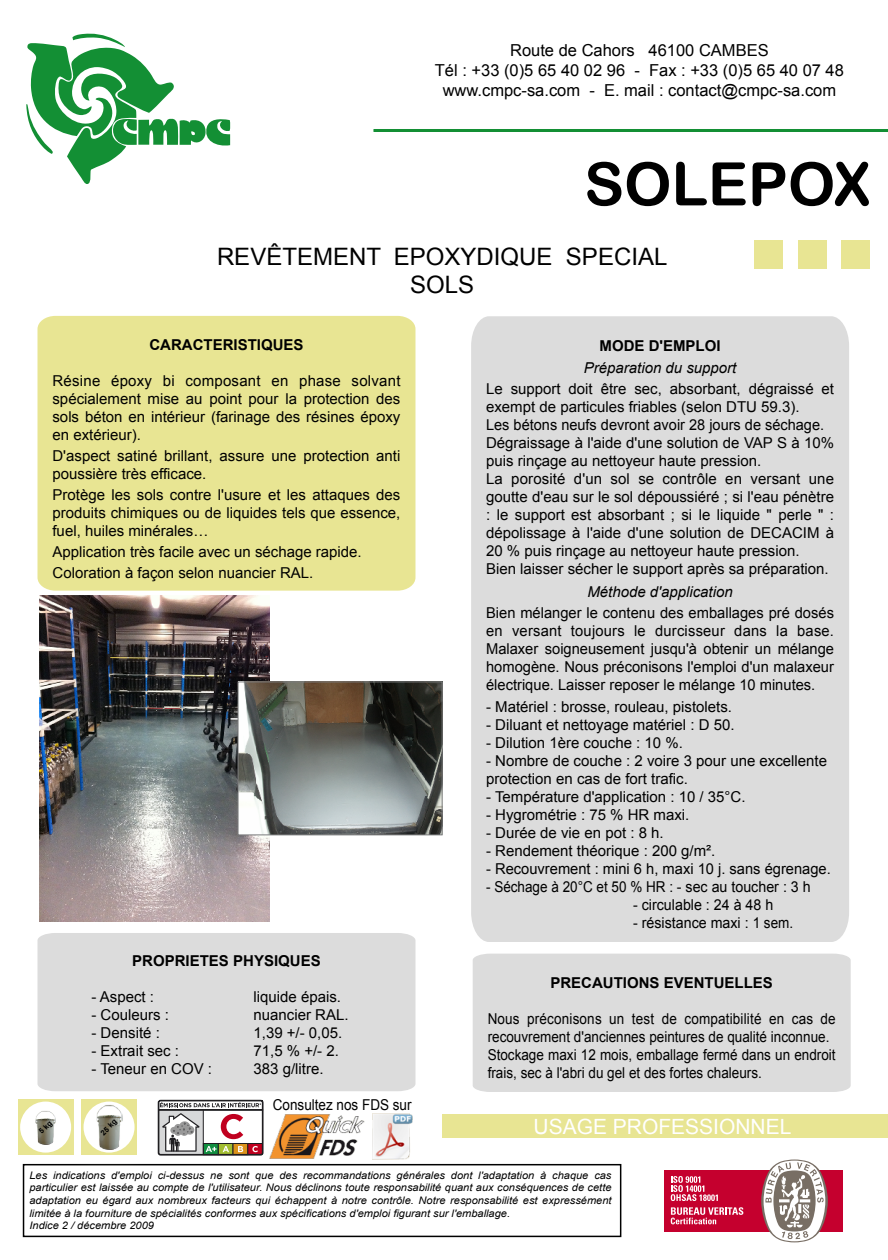
<style>
.page{position:relative;width:888px;height:1260px;background:#fff}
.page>*{position:absolute;margin:0;border:0;box-sizing:border-box;transform-origin:0 0}
.t1{font:60px "Arial Rounded MT Bold";color:#000}
.t2{font:24px/28.5px "Arial";color:#000;text-align:center}
.t3{font:21px "Arial";color:#fff}
.t4{font:16.5px/19.8px "Arial";color:#000;text-align:center}
.t5{font:15px/18px "Arial";color:#000}
.t6{font:15px/18px "Arial";color:#000;scale:.9 1}
.t7{font:700 15px "Arial";color:#000}
.t8{font:italic 15px "Arial";color:#000}
.t9{font:15px "Arial";color:#000;scale:.95 1}
.t10{font:italic 10.5px/12.8px "Arial";color:#000;scale:1.06 1}
.t11{font:700 7.5px "Arial";color:#000}
</style>
<div class="page">
<div style="left:37px;top:316px;width:378px;height:275px;background:#e8e593"></div>
<hr style="left:374px;top:129px;width:514px;height:3px;background:#138f34">
<div style="left:471px;top:316px;width:378px;height:626px;background:#dcdcdc"></div>
<div style="left:473px;top:954px;width:378px;height:138px;background:#dcdcdc"></div>
<div style="left:442px;top:1114px;width:446px;height:24px;background:#e8e593"></div>
<div style="left:23px;top:1164px;width:598px;height:73px;border:2px solid #000"></div>
<div style="left:842px;top:240px;width:28px;height:29px;background:#e8e593"></div>
<div style="left:798px;top:240px;width:28px;height:29px;background:#e8e593"></div>
<div style="left:754px;top:240px;width:29px;height:29px;background:#e8e593"></div>
<div style="left:38px;top:933px;width:378px;height:158px;background:#dcdcdc"></div>
<div style="left:18px;top:1099px;width:55px;height:56px;background:#e8e593"></div>
<div style="left:20px;top:1102px;width:51px;height:51px;background:#fff;border-radius:50%"></div>
<img style="left:35px;top:1111px;width:21px;height:33px">
<svg style="left:26px;top:33px;width:204px;height:151px"></svg>
<img style="left:58px;top:1077px;width:102px;height:90px">
<svg style="left:81px;top:1099px;width:56px;height:56px"></svg>
<div style="left:84px;top:1102px;width:51px;height:51px;background:#fff;border-radius:50%"></div>
<img style="left:93px;top:1104px;width:32px;height:46px">
<img style="left:269px;top:1115px;width:96px;height:44px">
<img style="left:373px;top:1114px;width:40px;height:45px">
<svg style="left:158px;top:1100px;width:105px;height:55px"></svg>
<img style="left:39px;top:595px;width:231px;height:327px">
<img style="left:240px;top:684px;width:201px;height:149px">
<div style="left:238px;top:682px;width:205px;height:153px;border:1px solid #7b7c7d"></div>
<div style="left:664px;top:1170px;width:179px;height:62px;background:#c5002e"></div>
<svg style="left:671px;top:1176px;width:47px;height:25px"></svg>
<svg style="left:671px;top:1207px;width:72px;height:17px"></svg>
<svg style="left:761px;top:1160px;width:67px;height:82px"></svg>
<svg style="left:38px;top:1121px;width:15px;height:13px"></svg>
<p class="t4" style="left:435px;top:41px;width:411px">Route de Cahors 46100 CAMBES<br>Tél : +33 (0)5 65 40 02 96 - Fax : +33 (0)5 65 40 07 48 www.cmpc-sa.com - E. mail : contact@cmpc-sa.com</p>
<h1 class="t1" style="left:584px;top:149px;width:288px">SOLEPOX</h1>
<h2 class="t2" style="left:217px;top:242px;width:452px">REVÊTEMENT EPOXYDIQUE SPECIAL<br>SOLS</h2>
<p class="t7" style="left:149px;top:335px;width:156px">CARACTERISTIQUES</p>
<p class="t5" style="left:52px;top:372px;width:350px;text-align:justify">Résine époxy bi composant en phase solvant spécialement mise au point pour la protection des sols béton en intérieur (farinage des résines époxy en extérieur).</p>
<p class="t5" style="left:52px;top:447px;width:349px">D'aspect satiné brillant, assure une protection anti poussière très efficace.</p>
<p class="t5" style="left:52px;top:486px;width:349px;text-align:justify">Protège les sols contre l'usure et les attaques des produits chimiques ou de liquides tels que essence, fuel, huiles minérales…</p>
<p class="t5" style="left:52px;top:542px;width:311px;line-height:21px">Application très facile avec un séchage rapide.<br>Coloration à façon selon nuancier RAL.</p>
<p class="t7" style="left:132px;top:951px;width:190px">PROPRIETES PHYSIQUES</p>
<p class="t5" style="left:91px;top:988px;width:64px">- Aspect :</p>
<p class="t5" style="left:253px;top:988px;width:89px">liquide épais.</p>
<p class="t5" style="left:91px;top:1006px;width:79px">- Couleurs :</p>
<p class="t5" style="left:253px;top:1006px;width:97px">nuancier RAL.</p>
<p class="t5" style="left:91px;top:1024px;width:70px">- Densité :</p>
<p class="t5" style="left:253px;top:1024px;width:90px">1,39 +/- 0,05.</p>
<p class="t5" style="left:91px;top:1042px;width:89px">- Extrait sec :</p>
<p class="t5" style="left:253px;top:1042px;width:87px">71,5 % +/- 2.</p>
<p class="t5" style="left:91px;top:1060px;width:122px">- Teneur en COV :</p>
<p class="t5" style="left:253px;top:1060px;width:72px">383 g/litre.</p>
<p class="t11" style="left:98px;top:1130px;width:21px;rotate:-45deg">25 kg</p>
<p class="t6" style="left:273px;top:1096px;width:156px">Consultez nos FDS sur</p>
<p class="t7" style="left:600px;top:336px;width:123px">MODE D'EMPLOI</p>
<p class="t8" style="left:584px;top:358px;width:154px">Préparation du support</p>
<p class="t5" style="left:486px;top:380px;width:350px">Le support doit être sec, absorbant, dégraissé et exempt de particules friables (selon DTU 59.3).<br>Les bétons neufs devront avoir 28 jours de séchage.<br>Dégraissage à l'aide d'une solution de VAP S à 10% puis rinçage au nettoyeur haute pression.<br>La porosité d'un sol se contrôle en versant une goutte d'eau sur le sol dépoussiéré ; si l'eau pénètre : le support est absorbant ; si le liquide " perle " : dépolissage à l'aide d'une solution de DECACIM à 20 % puis rinçage au nettoyeur haute pression.<br>Bien laisser sécher le support après sa préparation.</p>
<p class="t8" style="left:587px;top:582px;width:147px">Méthode d'application</p>
<p class="t5" style="left:486px;top:604px;width:349px;text-align:justify">Bien mélanger le contenu des emballages pré dosés en versant toujours le durcisseur dans la base.<br>Malaxer soigneusement jusqu'à obtenir un mélange homogène. Nous préconisons l'emploi d'un malaxeur électrique. Laisser reposer le mélange 10 minutes.</p>
<p class="t5" style="left:486px;top:698px;width:247px">- Matériel : brosse, rouleau, pistolets.</p>
<p class="t5" style="left:486px;top:716px;width:250px">- Diluant et nettoyage matériel : D 50.</p>
<p class="t5" style="left:486px;top:734px;width:198px">- Dilution 1ère couche : 10 %.</p>
<p class="t5" style="left:486px;top:752px;width:342px">- Nombre de couche : 2 voire 3 pour une excellente protection en cas de fort trafic.</p>
<p class="t5" style="left:486px;top:788px;width:261px">- Température d'application : 10 / 35°C.</p>
<p class="t5" style="left:486px;top:806px;width:205px">- Hygrométrie : 75 % HR maxi.</p>
<p class="t5" style="left:486px;top:824px;width:179px">- Durée de vie en pot : 8 h.</p>
<p class="t5" style="left:486px;top:842px;width:231px">- Rendement théorique : 200 g/m².</p>
<p class="t5" style="left:486px;top:860px;width:346px">- Recouvrement : mini 6 h, maxi 10 j. sans égrenage.</p>
<p class="t6" style="left:486px;top:878px;width:362px">- Séchage à 20°C et 50 % HR : - sec au toucher : 3 h</p>
<p class="t9" style="left:633px;top:895px;width:149px">- circulable : 24 à 48 h</p>
<p class="t9" style="left:633px;top:913px;width:170px">- résistance maxi : 1 sem.</p>
<p class="t7" style="left:550px;top:973px;width:224px">PRECAUTIONS EVENTUELLES</p>
<p class="t6" style="left:488px;top:1010px;width:388px">Nous préconisons un test de compatibilité en cas de recouvrement d'anciennes peintures de qualité inconnue.<br>Stockage maxi 12 mois, emballage fermé dans un endroit frais, sec à l'abri du gel et des fortes chaleurs.</p>
<h3 class="t3" style="left:534px;top:1112px;width:259px">USAGE PROFESSIONNEL</h3>
<p class="t10" style="left:29px;top:1169px;width:551px">Les indications d'emploi ci-dessus ne sont que des recommandations générales dont l'adaptation à chaque cas particulier est laissée au compte de l'utilisateur. Nous déclinons toute responsabilité quant aux conséquences de cette adaptation eu égard aux nombreux facteurs qui échappent à notre contrôle. Notre responsabilité est expressément limitée à la fourniture de spécialités conformes aux spécifications d'emploi figurant sur l'emballage.<br>Indice 2 / décembre 2009</p>
</div>
